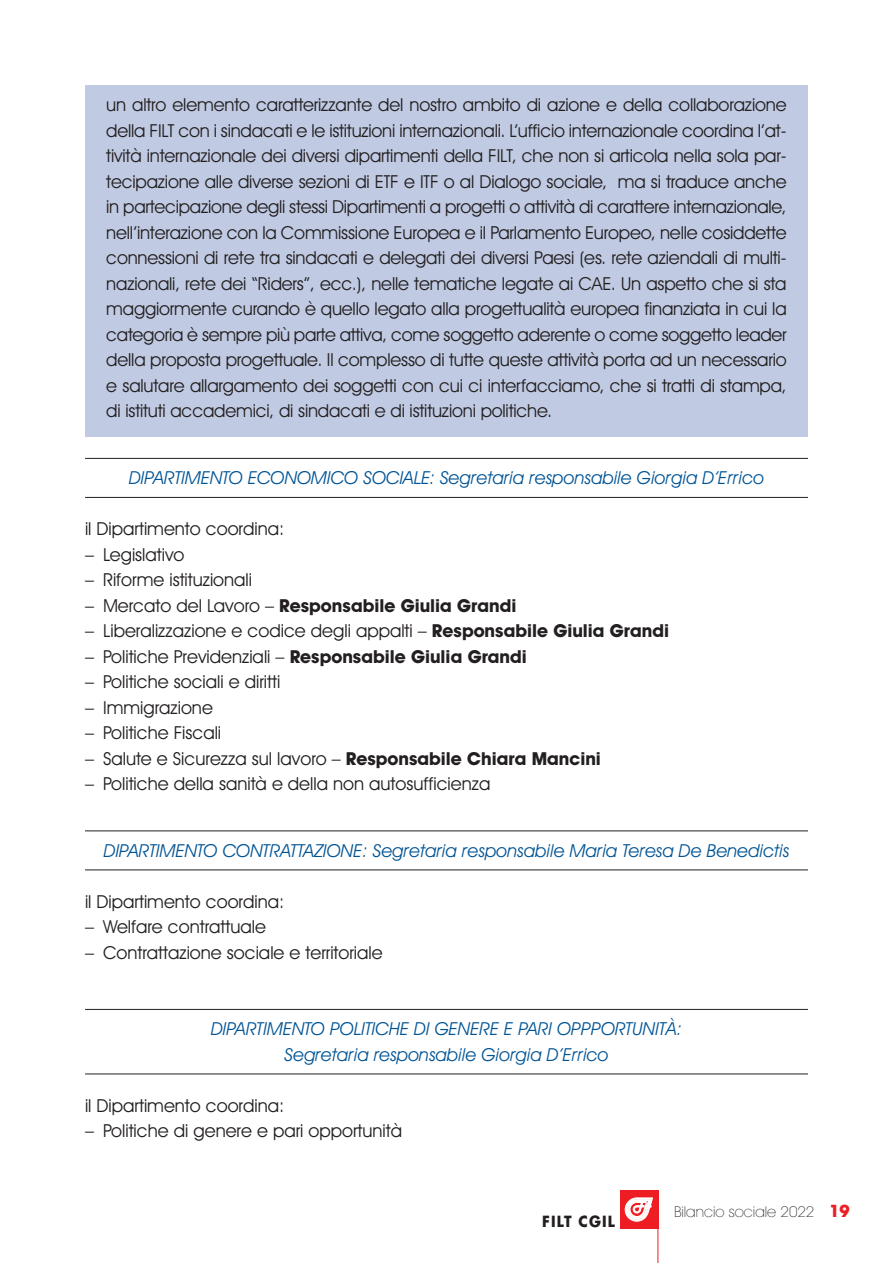
<style>
.page{position:relative;width:893px;height:1263px;background:#fff}
.page>*{position:absolute;margin:0;border:0;box-sizing:border-box;transform-origin:0 0}
.t1{font:18px/25.5px "Avant Garde IT Cby BT";color:#231f20;text-align:justify}
.t2{font:italic 18px/25.5px "Avant Garde IT Cby BT";color:#005495;text-align:center}
.t3{font:700 18px "Avant Garde IT Cby BT";color:#231f20}
.t4{font:200 15px "Avant Garde IT Cby BT";color:#231f20}
.t5{font:700 15px "Futura";letter-spacing:.075em;color:#231f20;scale:.95 1}
.s1{font-weight:400}
.s2{font-weight:700}
.s3{font-family:"Avant Garde";font-weight:700;font-size:16.5px;color:#ee1d23}
</style>
<div class="page">
<hr style="left:85px;top:458px;width:723px;height:1px;background:#231f20">
<hr style="left:85px;top:497px;width:723px;height:1px;background:#231f20">
<hr style="left:657px;top:1205px;width:1px;height:58px;background:#ee1d23">
<div style="left:620px;top:1191px;width:38px;height:38px;background:#ee1d23"></div>
<svg style="left:625px;top:1198px;width:28px;height:23px"></svg>
<div style="left:85px;top:85px;width:723px;height:352px;background:#c0cbe3"></div>
<hr style="left:85px;top:830px;width:723px;height:1px;background:#231f20">
<hr style="left:85px;top:869px;width:723px;height:1px;background:#231f20">
<hr style="left:85px;top:1009px;width:723px;height:1px;background:#231f20">
<hr style="left:85px;top:1073px;width:723px;height:1px;background:#231f20">
<p class="t1" style="left:106px;top:94px;width:682px">un altro elemento caratterizzante del nostro ambito di azione e della collaborazione della FILT con i sindacati e le istituzioni internazionali. L’ufficio internazionale coordina l’at&shy;tività internazionale dei diversi dipartimenti della FILT, che non si articola nella sola par&shy;tecipazione alle diverse sezioni di ETF e ITF o al Dialogo sociale, ma si traduce anche in partecipazione degli stessi Dipartimenti a progetti o attività di carattere internazionale, nell’interazione con la Commissione Europea e il Parlamento Europeo, nelle cosiddette connessioni di rete tra sindacati e delegati dei diversi Paesi (es. rete aziendali di multi&shy;nazionali, rete dei “Riders”, ecc.), nelle tematiche legate ai CAE. Un aspetto che si sta maggiormente curando è quello legato alla progettualità europea finanziata in cui la categoria è sempre più parte attiva, come soggetto aderente o come soggetto leader della proposta progettuale. Il complesso di tutte queste attività porta ad un necessario e salutare allargamento dei soggetti con cui ci interfacciamo, che si tratti di stampa, di istituti accademici, di sindacati e di istituzioni politiche.</p>
<p class="t2" style="left:129px;top:467px;width:636px">DIPARTIMENTO ECONOMICO SOCIALE: Segretaria responsabile Giorgia D’Errico</p>
<p class="t1" style="left:85px;top:518px;width:201px">il Dipartimento coordina:</p>
<p class="t1" style="left:85px;top:543px;width:101px">– Legislativo</p>
<p class="t1" style="left:85px;top:569px;width:169px">– Riforme istituzionali</p>
<p class="t3" style="left:85px;top:599px;width:433px"><span class="s1">– Mercato del Lavoro –</span> Responsabile Giulia Grandi</p>
<p class="t1" style="left:85px;top:620px;width:586px">– Liberalizzazione e codice degli appalti – <span class="s2">Responsabile Giulia Grandi</span></p>
<p class="t1" style="left:85px;top:645px;width:443px">– Politiche Previdenziali – <span class="s2">Responsabile Giulia Grandi</span></p>
<p class="t1" style="left:85px;top:671px;width:197px">– Politiche sociali e diritti</p>
<p class="t1" style="left:85px;top:696px;width:129px">– Immigrazione</p>
<p class="t1" style="left:85px;top:722px;width:138px">– Politiche Fiscali</p>
<p class="t1" style="left:85px;top:747px;width:517px">– Salute e Sicurezza sul lavoro – <span class="s2">Responsabile Chiara Mancini</span></p>
<p class="t1" style="left:85px;top:773px;width:407px">– Politiche della sanità e della non autosufficienza</p>
<p class="t2" style="left:104px;top:839px;width:687px">DIPARTIMENTO CONTRATTAZIONE: Segretaria responsabile Maria Teresa De Benedictis</p>
<p class="t1" style="left:85px;top:890px;width:201px">il Dipartimento coordina:</p>
<p class="t1" style="left:85px;top:916px;width:182px">– Welfare contrattuale</p>
<p class="t1" style="left:85px;top:941px;width:299px">– Contrattazione sociale e territoriale</p>
<p class="t2" style="left:211px;top:1018px;width:472px">DIPARTIMENTO POLITICHE DI GENERE E PARI OPPPORTUNITÀ:<br>Segretaria responsabile Giorgia D’Errico</p>
<p class="t1" style="left:85px;top:1094px;width:201px">il Dipartimento coordina:</p>
<p class="t1" style="left:85px;top:1120px;width:319px">– Politiche di genere e pari opportunità</p>
<p class="t5" style="left:542px;top:1214px;width:78px">FILT CGIL</p>
<p class="t4" style="left:674px;top:1206px;width:177px">Bilancio sociale 2022 <span class="s3">19</span></p>
</div>
